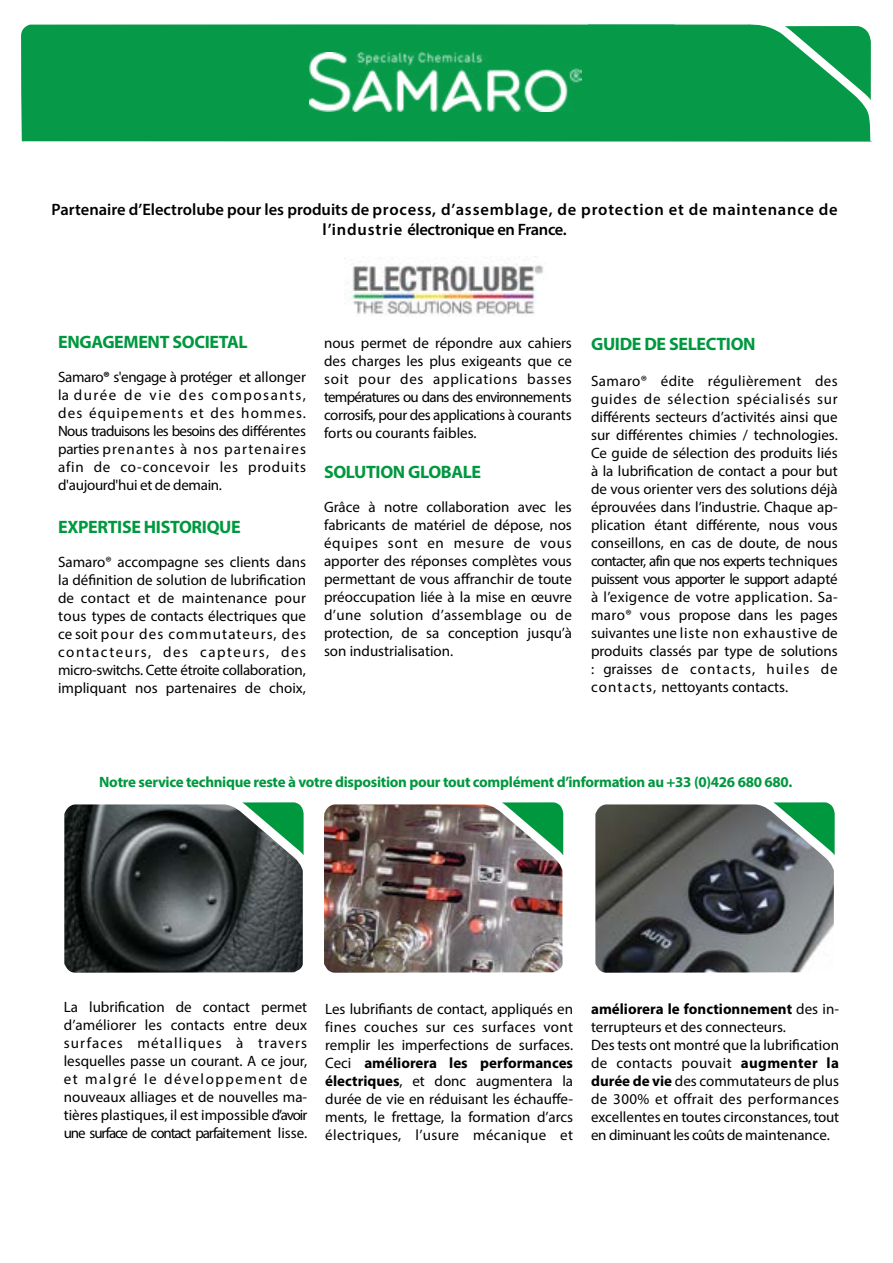
<style>
.page{position:relative;width:893px;height:1263px;background:#fff}
.page>*{position:absolute;margin:0;border:0;box-sizing:border-box;transform-origin:0 0}
.t1{font:700 18px "Myriad Pro";letter-spacing:-.02em;color:#00983f}
.t2{font:600 16.5px/19.8px "Myriad Pro";letter-spacing:.015em;color:#000;text-align:center}
.t3{font:15px/18px "Myriad Pro";color:#000;text-align:justify}
.t4{font:700 15px "Myriad Pro";letter-spacing:-.02em;color:#00983f}
.s1{font-weight:700}
</style>
<div class="page">
<img style="left:344px;top:258px;width:200px;height:59px">
<div style="left:21px;top:24px;width:851px;height:118px;background:#069948"></div>
<div style="left:588px;top:24px;width:283px;height:117px;background:#069948"></div>
<img style="left:309px;top:52px;width:273px;height:59px">
<svg style="left:64px;top:802px;width:240px;height:171px;background:#3d4745"></svg>
<img style="left:324px;top:802px;width:239px;height:171px">
<svg style="left:595px;top:802px;width:240px;height:171px;background:#5c6362"></svg>
<p class="t2" style="left:52px;top:199px;width:788px">Partenaire d’Electrolube pour les produits de process, d’assemblage, de protection et de maintenance de l’industrie électronique en France.</p>
<p class="t1" style="left:58px;top:330px;width:191px">ENGAGEMENT SOCIETAL</p>
<p class="t3" style="left:58px;top:368px;width:249px">Samaro<span class="s1">®</span> s'engage à protéger et allonger la durée de vie des composants, des équipements et des hommes.<br>Nous traduisons les besoins des différentes parties prenantes à nos partenaires afin de co-concevoir les produits d'aujourd'hui et de demain.</p>
<p class="t1" style="left:58px;top:515px;width:184px">EXPERTISE HISTORIQUE</p>
<p class="t3" style="left:58px;top:553px;width:249px">Samaro® accompagne ses clients dans la définition de solution de lubrification de contact et de maintenance pour tous types de contacts électriques que ce soit pour des commutateurs, des contacteurs, des capteurs, des micro-switchs. Cette étroite collaboration, impliquant nos partenaires de choix,</p>
<p class="t3" style="left:324px;top:334px;width:249px">nous permet de répondre aux cahiers des charges les plus exigeants que ce soit pour des applications basses températures ou dans des environnements corrosifs, pour des applications à courants forts ou courants faibles.</p>
<p class="t1" style="left:324px;top:460px;width:159px">SOLUTION GLOBALE</p>
<p class="t3" style="left:324px;top:498px;width:249px">Grâce à notre collaboration avec les fabricants de matériel de dépose, nos équipes sont en mesure de vous apporter des réponses complètes vous permettant de vous affranchir de toute préoccupation liée à la mise en œuvre d’une solution d’assemblage ou de protection, de sa conception jusqu’à son industrialisation.</p>
<p class="t1" style="left:591px;top:333px;width:166px">GUIDE DE SELECTION</p>
<p class="t3" style="left:591px;top:372px;width:248px">Samaro® édite régulièrement des guides de sélection spécialisés sur différents secteurs d’activités ainsi que sur différentes chimies / technologies.<br>Ce guide de sélection des produits liés à la lubrification de contact a pour but de vous orienter vers des solutions déjà éprouvées dans l’industrie. Chaque ap&shy;plication étant différente, nous vous conseillons, en cas de doute, de nous contacter, afin que nos experts techniques puissent vous apporter le support adapté à l’exigence de votre application. Sa&shy;maro® vous propose dans les pages suivantes une liste non exhaustive de produits classés par type de solutions : graisses de contacts, huiles de contacts, nettoyants contacts.</p>
<p class="t4" style="left:99px;top:772px;width:695px">Notre service technique reste à votre disposition pour tout complément d’information au +33 (0)426 680 680.</p>
<p class="t3" style="left:64px;top:997px;width:245px">La lubrification de contact permet d’améliorer les contacts entre deux surfaces métalliques à travers lesquelles passe un courant. A ce jour, et malgré le développement de nouveaux alliages et de nouvelles ma&shy;tières plastiques, il est impossible d’avoir une surface de contact parfaitement lisse.</p>
<p class="t3" style="left:325px;top:1000px;width:249px">Les lubrifiants de contact, appliqués en fines couches sur ces surfaces vont remplir les imperfections de surfaces.<br>Ceci <span class="s1">améliorera les performances électriques</span>, et donc augmentera la durée de vie en réduisant les échauffe&shy;ments, le frettage, la formation d’arcs électriques, l’usure mécanique et</p>
<p class="t3" style="left:591px;top:1000px;width:249px;text-align:left"><span class="s1">améliorera le fonctionnement</span> des in&shy;terrupteurs et des connecteurs.<br>Des tests ont montré que la lubrification de contacts pouvait <span class="s1">augmenter la durée de vie</span> des commutateurs de plus de 300% et offrait des performances excellentes en toutes circonstances, tout en diminuant les coûts de maintenance.</p>
</div>
